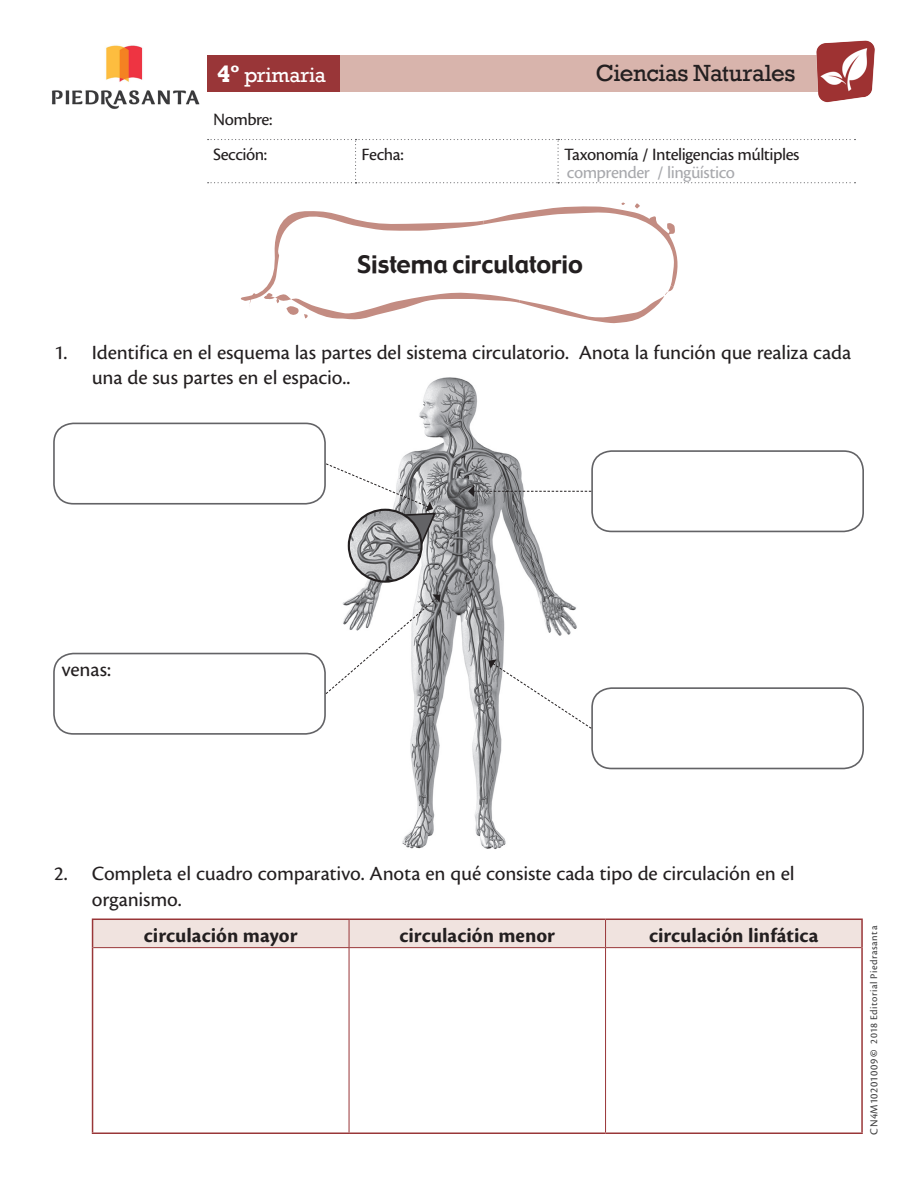
<style>
.page{position:relative;width:918px;height:1188px;background:#fff}
.page>*{position:absolute;margin:0;border:0;box-sizing:border-box;transform-origin:0 0}
.Tit_1y2{font:24px "Gadget";color:#231f20}
.t1{font:24px "Rockwell";letter-spacing:-.015em;color:#231f20}
.Curso_NG{font:21px/25.2px "Cronos Pro Capt";letter-spacing:-.01em;color:#231f20}
.t2{font:700 21px "Cronos Pro";color:#231f20}
.t3{font:21px "Rockwell";letter-spacing:-.005em;color:#fff}
.t4{font:18px/34.7px "Cronos Pro Capt";letter-spacing:-.03em;color:#231f20}
.Nombre_alumno{font:18px "Cronos Pro Capt";letter-spacing:-.03em;color:#a8a9ad}
._2014_Editorial_Pie{font:10.5px "Cronos Pro Capt";letter-spacing:.04em;color:#3e3e3f}
.s1{font-weight:700;font-size:24px}
.s2{font-size:11.25px}
.s3{font-family:"Cronos Pro";font-weight:700}
</style>
<div class="page">
<svg style="left:207px;top:55px;width:606px;height:37px;background:#ca9892"></svg>
<svg style="left:208px;top:139px;width:648px;height:44px"></svg>
<img style="left:51px;top:45px;width:149px;height:64px">
<img style="left:813px;top:40px;width:62px;height:63px">
<div style="left:591px;top:450px;width:273px;height:82px;border:2px solid #636366;border-radius:20px"></div>
<div style="left:591px;top:687px;width:273px;height:82px;border:2px solid #636366;border-radius:20px"></div>
<div style="left:53px;top:423px;width:273px;height:82px;border:2px solid #636366;border-radius:20px"></div>
<div style="left:53px;top:653px;width:273px;height:82px;border:2px solid #636366;border-radius:20px"></div>
<img style="left:351px;top:377px;width:226px;height:472px">
<svg style="left:468px;top:486px;width:123px;height:11px"></svg>
<svg style="left:325px;top:594px;width:116px;height:101px"></svg>
<svg style="left:489px;top:659px;width:103px;height:70px"></svg>
<svg style="left:325px;top:463px;width:112px;height:99px"></svg>
<img style="left:349px;top:510px;width:73px;height:72px;border-radius:36px">
<div style="left:348px;top:509px;width:75px;height:74px;border:2px solid #231f20;border-radius:50%"></div>
<svg style="left:241px;top:202px;width:437px;height:121px"></svg>
<hr style="left:606px;top:919px;width:257px;height:1px;background:#993638">
<hr style="left:861px;top:920px;width:2px;height:28px;background:#993638">
<div style="left:92px;top:919px;width:770px;height:29px;background:#f0e3df"></div>
<hr style="left:93px;top:947px;width:256px;height:1px;background:#993638">
<hr style="left:349px;top:947px;width:257px;height:1px;background:#993638">
<hr style="left:349px;top:948px;width:1px;height:184px;background:#993638">
<hr style="left:606px;top:947px;width:255px;height:1px;background:#993638">
<hr style="left:605px;top:948px;width:1px;height:184px;background:#993638">
<hr style="left:92px;top:948px;width:1px;height:184px;background:#993638">
<hr style="left:861px;top:948px;width:2px;height:184px;background:#993638">
<hr style="left:92px;top:1132px;width:257px;height:2px;background:#993638">
<hr style="left:349px;top:1132px;width:257px;height:2px;background:#993638">
<hr style="left:606px;top:1132px;width:257px;height:2px;background:#993638">
<p class="t3" style="left:217px;top:63px;width:111px"><span class="s1">4º</span> primaria</p>
<p class="t4" style="left:213px;top:102px;width:61px">Nombre:<br>Sección:</p>
<p class="t1" style="left:596px;top:59px;width:201px">Ciencias Naturales</p>
<p class="t4" style="left:362px;top:137px;width:44px">Fecha:</p>
<p class="t4" style="left:564px;top:137px;width:237px">Taxonomía / Inteligencias múltiples</p>
<p class="Nombre_alumno" style="left:567px;top:162px;width:170px">comprender / lingüístico</p>
<p class="Tit_1y2" style="left:358px;top:249px;width:227px">Sistema circulatorio</p>
<p class="Curso_NG" style="left:92px;top:340px;width:761px;text-indent:-38px">1. Identifica en el esquema las partes del sistema circulatorio. Anota la función que realiza cada una de sus partes en el espacio..</p>
<p class="Curso_NG" style="left:62px;top:657px;width:51px">venas:</p>
<p class="Curso_NG" style="left:92px;top:861px;width:704px;text-indent:-38px">2. Completa el cuadro comparativo. Anota en qué consiste cada tipo de circulación en el organismo.</p>
<p class="t2" style="left:144px;top:923px;width:155px">circulación mayor</p>
<p class="t2" style="left:399px;top:923px;width:157px">circulación menor</p>
<p class="t2" style="left:649px;top:923px;width:171px">circulación linfática</p>
<p class="_2014_Editorial_Pie" style="left:868px;top:1135px;width:210px;rotate:-90deg"><span class="s2">CN4M10201009</span><span class="s3">©</span> 2018 Editorial Piedrasanta</p>
</div>
